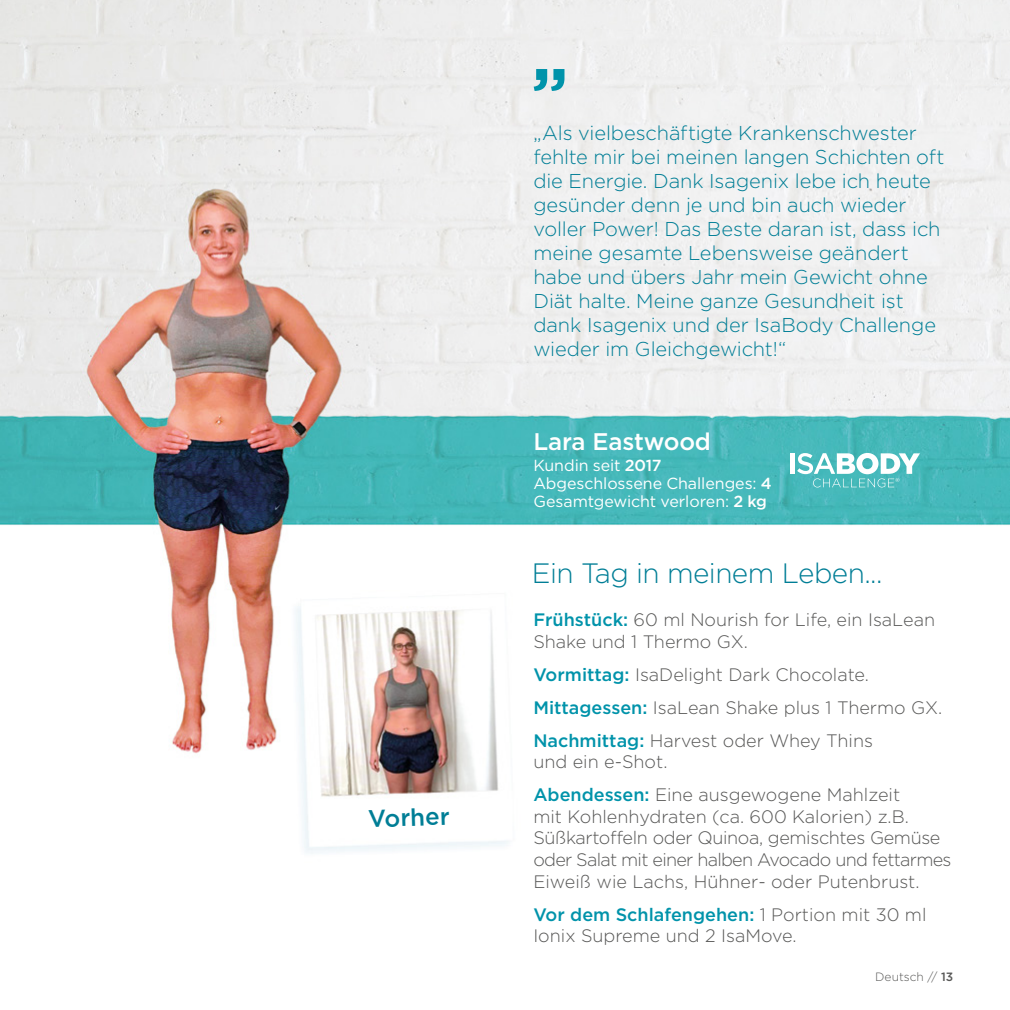
<style>
.page{position:relative;width:1010px;height:1010px;background:#fff}
.page>*{position:absolute;margin:0;border:0;box-sizing:border-box;transform-origin:0 0}
.t1{font:700 68px "Gotham";color:#0093aa}
.t2{font:300 28px "Gotham";letter-spacing:-.02em;color:#007e96}
.t3{font:500 24px "Gotham";letter-spacing:-.01em;color:#fff}
.t4{font:500 24px "Gotham";color:#007e96}
.t5{font:300 20px/24px "Gotham";letter-spacing:-.005em;color:#007e96}
.t6{font:300 18px/33px "Gotham";color:#575756}
.t7{font:300 18px/21.6px "Gotham";letter-spacing:-.02em;color:#575756}
.t8{font:16px/18px "Gotham";letter-spacing:-.005em;color:#fff}
.t9{font:300 12px "Gotham";color:#575756}
.s1{font-weight:500}
.s2{font-weight:500;color:#0093aa}
</style>
<div class="page">
<img style="left:0;top:0;width:1009px;height:854px">
<hr style="left:790px;top:453px;width:4px;height:20px;background:#fff">
<svg style="left:797px;top:453px;width:122px;height:34px"></svg>
<p class="t4" style="left:367px;top:802px;width:83px;rotate:-2deg">Vorher</p>
<h1 class="t1" style="left:531px;top:11px;width:38px">„</h1>
<p class="t5" style="left:533px;top:120px;width:412px">„Als vielbeschäftigte Krankenschwester fehlte mir bei meinen langen Schichten oft die Energie. Dank Isagenix lebe ich heute gesünder denn je und bin auch wieder voller Power! Das Beste daran ist, dass ich meine gesamte Lebensweise geändert habe und übers Jahr mein Gewicht ohne Diät halte. Meine ganze Gesundheit ist dank Isagenix und der IsaBody Challenge wieder im Gleichgewicht!“</p>
<p class="t3" style="left:533px;top:425px;width:179px">Lara Eastwood</p>
<p class="t8" style="left:533px;top:456px;width:240px">Kundin seit <span class="s1">2017<br></span>Abgeschlossene Challenges: <span class="s1">4<br></span>Gesamtgewicht verloren: <span class="s1">2 kg</span></p>
<h2 class="t2" style="left:531px;top:555px;width:352px">Ein Tag in meinem Leben...</h2>
<p class="t6" style="left:533px;top:608px;width:403px;line-height:21.6px"><span class="s2">Frühstück:</span> 60 ml Nourish for Life, ein IsaLean<br>Shake und 1 Thermo GX.</p>
<p class="t6" style="left:533px;top:657px;width:410px"><span class="s2">Vormittag:</span> IsaDelight Dark Chocolate.<br><span class="s2">Mittagessen:</span> IsaLean Shake plus 1 Thermo GX.<br><span class="s2">Nachmittag:</span> Harvest oder Whey Thins</p>
<p class="t6" style="left:533px;top:744px;width:368px">und ein e-Shot.<br><span class="s2">Abendessen:</span> Eine ausgewogene Mahlzeit</p>
<p class="t7" style="left:533px;top:804px;width:419px">mit Kohlenhydraten (ca. 600 Kalorien) z.B.<br>Süßkartoffeln oder Quinoa, gemischtes Gemüse oder Salat mit einer halben Avocado und fettarmes Eiweiß wie Lachs, Hühner- oder Putenbrust.</p>
<p class="t6" style="left:533px;top:902px;width:394px;line-height:21.6px"><span class="s2">Vor dem Schlafengehen:</span> 1 Portion mit 30 ml<br>Ionix Supreme und 2 IsaMove.</p>
<p class="t9" style="left:875px;top:969px;width:79px">Deutsch // <span class="s1">13</span></p>
</div>
